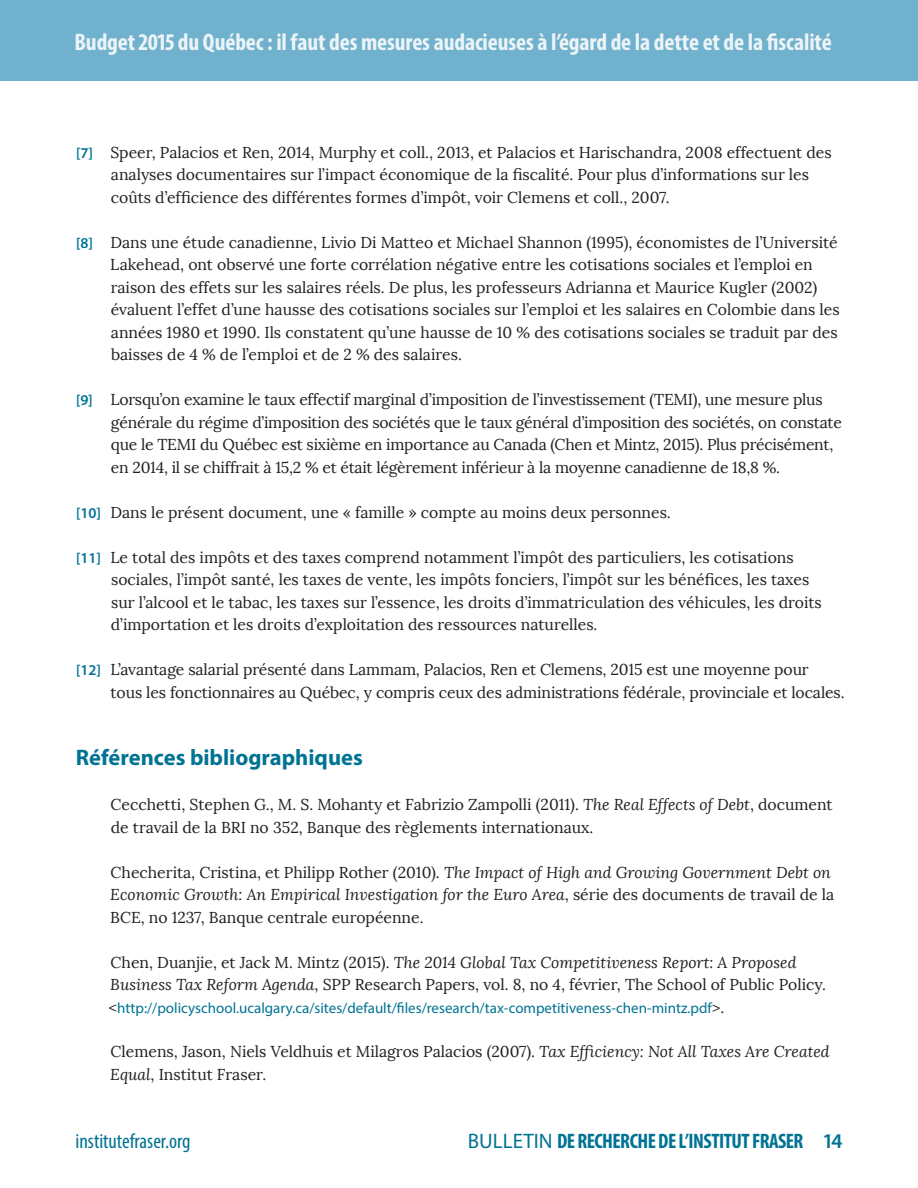
<style>
.page{position:relative;width:918px;height:1188px;background:#fff}
.page>*{position:absolute;margin:0;border:0;box-sizing:border-box;transform-origin:0 0}
.t1{font:700 condensed 24px "Myriad Pro";letter-spacing:-.005em;color:#ecf4f8}
.t2{font:700 22.5px "Myriad Pro";color:#007393}
.t3{font:700 condensed 21px "Myriad Pro";letter-spacing:-.025em;color:#007393}
.t4{font:condensed 21px "Myriad Pro";color:#007393}
.t5{font:15.75px/22.5px "Lora";color:#231f20}
.t6{font:15px "Myriad Pro";color:#007393}
.s1{font-family:"Myriad Pro";font-weight:600;font-size:15px;color:#007393}
.s2{font-style:italic}
.s3{font-family:"Lora";font-size:15.75px;color:#231f20}
.s4{font-weight:400;font-stretch:normal}
.s5{font-weight:600;font-stretch:normal}
</style>
<div class="page">
<div style="left:0;top:0;width:918px;height:81px;background:#70b1cd"></div>
<h1 class="t1" style="left:75px;top:27px;width:759px">Budget 2015 du Québec : il faut des mesures audacieuses à l’égard de la dette et de la fiscalité</h1>
<p class="t5" style="left:111px;top:141px;width:722px;text-indent:-35px"><span class="s1">[7]</span> Speer, Palacios et Ren, 2014, Murphy et coll., 2013, et Palacios et Harischandra, 2008 effectuent des analyses documentaires sur l’impact économique de la fiscalité. Pour plus d’informations sur les coûts d’efficience des différentes formes d’impôt, voir Clemens et coll., 2007.</p>
<p class="t5" style="left:110px;top:231px;width:731px;text-indent:-34px"><span class="s1">[8]</span> Dans une étude canadienne, Livio Di Matteo et Michael Shannon (1995), économistes de l’Université Lakehead, ont observé une forte corrélation négative entre les cotisations sociales et l’emploi en raison des effets sur les salaires réels. De plus, les professeurs Adrianna et Maurice Kugler (2002) évaluent l’effet d’une hausse des cotisations sociales sur l’emploi et les salaires en Colombie dans les années 1980 et 1990. Ils constatent qu’une hausse de 10 % des cotisations sociales se traduit par des baisses de 4 % de l’emploi et de 2 % des salaires.</p>
<p class="t5" style="left:111px;top:389px;width:733px;text-indent:-35px"><span class="s1">[9]</span> Lorsqu’on examine le taux effectif marginal d’imposition de l’investissement (TEMI), une mesure plus générale du régime d’imposition des sociétés que le taux général d’imposition des sociétés, on constate que le TEMI du Québec est sixième en importance au Canada (Chen et Mintz, 2015). Plus précisément, en 2014, il se chiffrait à 15,2 % et était légèrement inférieur à la moyenne canadienne de 18,8 %.</p>
<p class="t5" style="left:76px;top:501px;width:596px"><span class="s1">[10]</span> Dans le présent document, une « famille » compte au moins deux personnes.</p>
<p class="t5" style="left:111px;top:546px;width:713px;text-indent:-35px"><span class="s1">[11]</span> Le total des impôts et des taxes comprend notamment l’impôt des particuliers, les cotisations sociales, l’impôt santé, les taxes de vente, les impôts fonciers, l’impôt sur les bénéfices, les taxes sur l’alcool et le tabac, les taxes sur l’essence, les droits d’immatriculation des véhicules, les droits d’importation et les droits d’exploitation des ressources naturelles.</p>
<p class="t5" style="left:111px;top:659px;width:736px;text-indent:-35px"><span class="s1">[12]</span> L’avantage salarial présenté dans Lammam, Palacios, Ren et Clemens, 2015 est une moyenne pour<br>tous les fonctionnaires au Québec, y compris ceux des administrations fédérale, provinciale et locales.</p>
<h2 class="t2" style="left:76px;top:743px;width:288px">Références bibliographiques</h2>
<p class="t5" style="left:111px;top:794px;width:724px">Cecchetti, Stephen G., M. S. Mohanty et Fabrizio Zampolli (2011). <span class="s2">The Real Effects of Debt</span>, document de travail de la BRI no 352, Banque des règlements internationaux.</p>
<p class="t5" style="left:110px;top:861px;width:726px">Checherita, Cristina, et Philipp Rother (2010). <span class="s2">The Impact of High and Growing Government Debt on<br>Economic Growth: An Empirical Investigation for the Euro Area</span>, série des documents de travail de la<br>BCE, no 1237, Banque centrale européenne.</p>
<p class="t5" style="left:110px;top:951px;width:717px">Chen, Duanjie, et Jack M. Mintz (2015). <span class="s2">The 2014 Global Tax Competitiveness Report: A Proposed<br>Business Tax Reform Agenda</span>, SPP Research Papers, vol. 8, no 4, février, The School of Public Policy.</p>
<p class="t6" style="left:109px;top:998px;width:617px"><span class="s3">&lt;</span>http://policyschool.ucalgary.ca/sites/default/files/research/tax-competitiveness-chen-mintz.pdf<span class="s3">&gt;.</span></p>
<p class="t5" style="left:110px;top:1041px;width:721px">Clemens, Jason, Niels Veldhuis et Milagros Palacios (2007). <span class="s2">Tax Efficiency: Not All Taxes Are Created<br>Equal</span>, Institut Fraser.</p>
<h3 class="t4" style="left:76px;top:1128px;width:116px">institutefraser.org</h3>
<h3 class="t3" style="left:468px;top:1127px;width:376px"><span class="s4">BULLETIN</span> DE RECHERCHE DE L’INSTITUT FRASER <span class="s5">14</span></h3>
</div>
